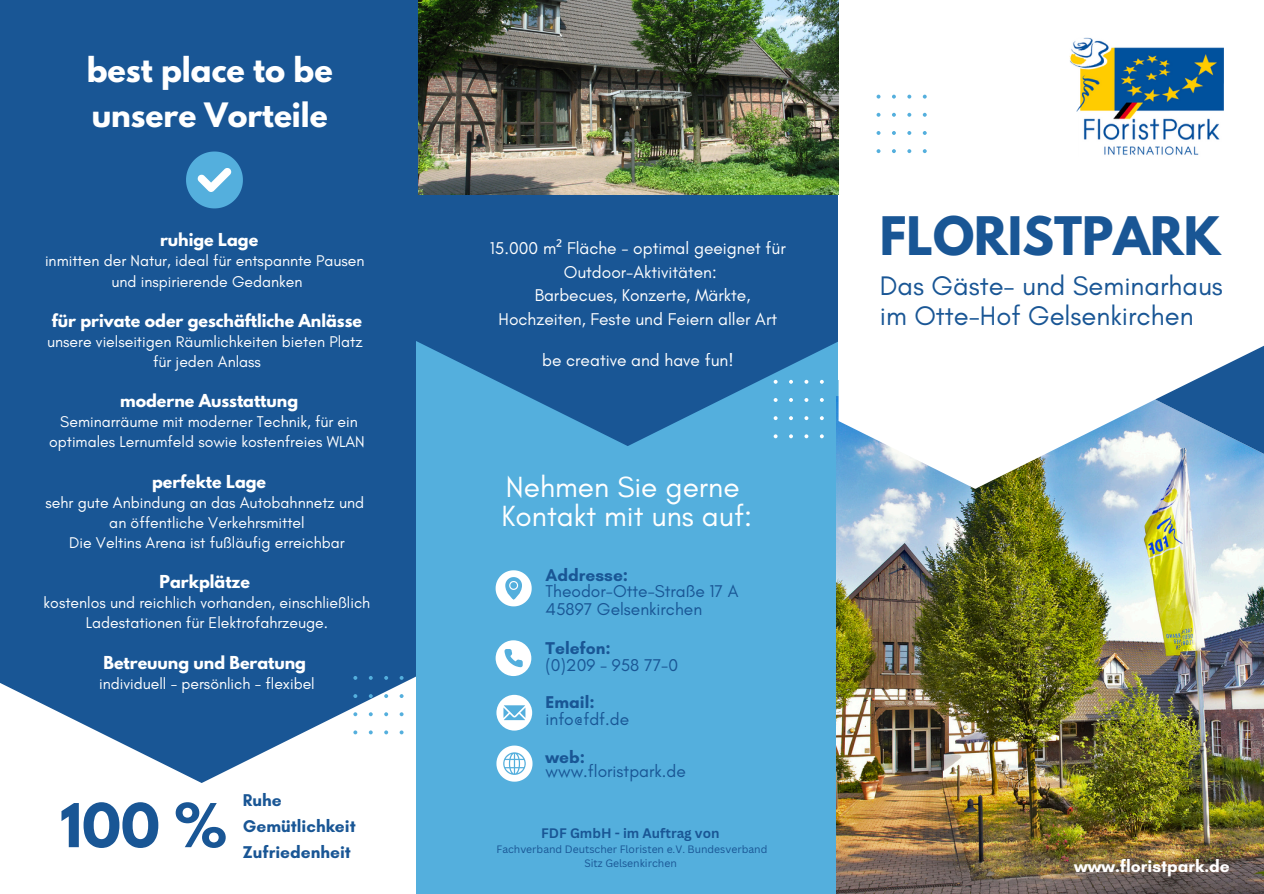
<style>
.page{position:relative;width:1264px;height:894px;background:#fff}
.page>*{position:absolute;margin:0;border:0;box-sizing:border-box;transform-origin:0 0}
.t1{font:700 53.55px "League Spartan";color:#195695}
.t2{font:700 46.95px "League Spartan";color:#195695}
.t3{font:700 30.45px "League Spartan";color:#fff}
.t4{font:29.7px/29px "Glacial Indifference";color:#fff}
.t5{font:700 29.7px "League Spartan";color:#fff}
.t6{font:27.3px/30.2px "Glacial Indifference";color:#195695}
.t7{font:17.4px/23.4px "Glacial Indifference";color:#fff;text-align:center}
.t8{font:17.4px/17.4px "Glacial Indifference";color:#195695}
.t9{font:700 17.4px/26px "Glacial Indifference";color:#195695}
.t10{font:700 17.4px "Glacial Indifference";color:#fff}
.t11{font:15.75px/20.1px "Glacial Indifference";color:#fff;text-align:center}
.t12{font:700 13.35px "Canva Sans";color:#195695}
.t13{font:10.35px "Canva Sans";color:#195695}
.s1{font-family:"League Spartan";font-weight:700}
.s2{font-family:"Noto Sans"}
</style>
<div class="page">
<svg style="left:0;top:448px;width:416px;height:335px;fill:#195695"></svg>
<div style="left:416px;top:317px;width:422px;height:576px;background:#54afdd"></div>
<img style="left:836px;top:470px;width:427px;height:423px">
<svg style="left:365px;top:25px;width:473px;height:445px;fill:#195695"></svg>
<svg style="left:907px;top:113px;width:4px;height:4px"></svg>
<svg style="left:892px;top:113px;width:3px;height:4px"></svg>
<svg style="left:876px;top:113px;width:4px;height:4px"></svg>
<svg style="left:922px;top:113px;width:4px;height:4px"></svg>
<svg style="left:907px;top:131px;width:4px;height:4px"></svg>
<svg style="left:892px;top:131px;width:3px;height:4px"></svg>
<svg style="left:876px;top:131px;width:4px;height:4px"></svg>
<svg style="left:922px;top:131px;width:4px;height:4px"></svg>
<svg style="left:907px;top:95px;width:4px;height:4px"></svg>
<svg style="left:892px;top:95px;width:3px;height:4px"></svg>
<svg style="left:876px;top:95px;width:4px;height:4px"></svg>
<svg style="left:922px;top:95px;width:4px;height:4px"></svg>
<svg style="left:907px;top:149px;width:4px;height:4px"></svg>
<svg style="left:892px;top:149px;width:3px;height:4px"></svg>
<svg style="left:876px;top:149px;width:4px;height:4px"></svg>
<svg style="left:922px;top:149px;width:4px;height:4px"></svg>
<div style="left:0;top:0;width:416px;height:448px;background:#195695"></div>
<svg style="left:804px;top:398px;width:4px;height:4px"></svg>
<svg style="left:789px;top:398px;width:4px;height:4px"></svg>
<svg style="left:773px;top:398px;width:4px;height:4px"></svg>
<svg style="left:819px;top:398px;width:4px;height:4px"></svg>
<svg style="left:804px;top:416px;width:4px;height:4px"></svg>
<svg style="left:789px;top:416px;width:4px;height:4px"></svg>
<svg style="left:773px;top:416px;width:4px;height:4px"></svg>
<svg style="left:819px;top:416px;width:4px;height:4px"></svg>
<svg style="left:804px;top:380px;width:4px;height:3px"></svg>
<svg style="left:789px;top:380px;width:4px;height:3px"></svg>
<svg style="left:773px;top:380px;width:4px;height:3px"></svg>
<svg style="left:819px;top:380px;width:4px;height:3px"></svg>
<svg style="left:804px;top:434px;width:4px;height:4px"></svg>
<svg style="left:789px;top:434px;width:4px;height:4px"></svg>
<svg style="left:773px;top:434px;width:4px;height:4px"></svg>
<svg style="left:819px;top:434px;width:4px;height:4px"></svg>
<svg style="left:186px;top:151px;width:57px;height:57px"></svg>
<svg style="left:384px;top:694px;width:4px;height:3px"></svg>
<svg style="left:369px;top:694px;width:4px;height:3px"></svg>
<svg style="left:353px;top:694px;width:4px;height:3px"></svg>
<svg style="left:399px;top:694px;width:4px;height:3px"></svg>
<svg style="left:384px;top:712px;width:4px;height:4px"></svg>
<svg style="left:369px;top:712px;width:4px;height:4px"></svg>
<svg style="left:353px;top:712px;width:4px;height:4px"></svg>
<svg style="left:399px;top:712px;width:4px;height:4px"></svg>
<svg style="left:384px;top:675px;width:4px;height:4px"></svg>
<svg style="left:369px;top:675px;width:4px;height:4px"></svg>
<svg style="left:353px;top:675px;width:4px;height:4px"></svg>
<svg style="left:399px;top:675px;width:4px;height:4px"></svg>
<svg style="left:384px;top:730px;width:4px;height:4px"></svg>
<svg style="left:369px;top:730px;width:4px;height:4px"></svg>
<svg style="left:353px;top:730px;width:4px;height:4px"></svg>
<svg style="left:399px;top:730px;width:4px;height:4px"></svg>
<svg style="left:838px;top:380px;width:425px;height:120px"></svg>
<svg style="left:1155px;top:346px;width:108px;height:123px"></svg>
<svg style="left:496px;top:694px;width:36px;height:36px"></svg>
<svg style="left:495px;top:640px;width:36px;height:36px"></svg>
<svg style="left:495px;top:570px;width:36px;height:36px"></svg>
<svg style="left:496px;top:745px;width:36px;height:36px"></svg>
<img style="left:1069px;top:37px;width:154px;height:118px">
<img style="left:418px;top:0;width:420px;height:195px">
<h5 class="t3" style="left:87px;top:54px;width:247px">best place to be</h5>
<h5 class="t5" style="left:92px;top:101px;width:237px">unsere Vorteile</h5>
<p class="t11" style="left:45px;top:231px;width:321px"><span class="s1">ruhige Lage<br></span>inmitten der Natur, ideal für entspannte Pausen und inspirierende Gedanken</p>
<p class="t11" style="left:47px;top:311px;width:317px"><span class="s1">für private oder geschäftliche Anlässe </span>unsere vielseitigen Räumlichkeiten bieten Platz für jeden Anlass</p>
<p class="t11" style="left:49px;top:391px;width:317px"><span class="s1">moderne Ausstattung<br></span>Seminarräume mit moderner Technik, für ein optimales Lernumfeld sowie kostenfreies WLAN</p>
<p class="t11" style="left:45px;top:472px;width:320px"><span class="s1">perfekte Lage<br></span>sehr gute Anbindung an das Autobahnnetz und an öffentliche Verkehrsmittel<br>Die Veltins Arena ist fußläufig erreichbar</p>
<h2 class="t11" style="left:44px;top:572px;width:328px"><span class="s1">Parkplätze<br></span>kostenlos und reichlich vorhanden, einschließlich<br>Ladestationen für Elektrofahrzeuge.</h2>
<p class="t11" style="left:99px;top:652px;width:217px;text-align:left"><span class="s1">Betreuung und Beratung </span>individuell - persönlich - flexibel</p>
<h6 class="t1" style="left:60px;top:798px;width:168px">100 %</h6>
<p class="t9" style="left:243px;top:787px;width:114px">Ruhe<br>Gemütlichkeit<br>Zufriedenheit</p>
<p class="t7" style="left:490px;top:236px;width:297px">15.000 m<span class="s2">²</span> Fläche - optimal geeignet für Outdoor-Aktivitäten:<br>Barbecues, Konzerte, Märkte, Hochzeiten, Feste und Feiern aller Art</p>
<h4 class="t7" style="left:542px;top:348px;width:193px">be creative and have fun!</h4>
<h6 class="t4" style="left:501px;top:472px;width:252px">Nehmen Sie gerne<br>Kontakt mit uns auf:</h6>
<h6 class="t9" style="left:545px;top:561px;width:84px">Addresse:</h6>
<h6 class="t8" style="left:545px;top:582px;width:194px">Theodor-Otte-Straße 17 A<br>45897 Gelsenkirchen</h6>
<h6 class="t9" style="left:545px;top:634px;width:67px">Telefon:</h6>
<h6 class="t8" style="left:545px;top:656px;width:134px">(0)209 - 958 77-0</h6>
<p class="t9" style="left:545px;top:688px;width:51px">Email:</p>
<h6 class="t8" style="left:545px;top:710px;width:85px">info@fdf.de</h6>
<h6 class="t9" style="left:545px;top:743px;width:41px">web:</h6>
<h6 class="t8" style="left:545px;top:761px;width:142px">www.floristpark.de</h6>
<h5 class="t12" style="left:541px;top:823px;width:180px">FDF GmbH - im Auftrag von</h5>
<h6 class="t13" style="left:496px;top:841px;width:272px">Fachverband Deutscher Floristen e.V. Bundesverband</h6>
<p class="t13" style="left:584px;top:855px;width:94px">Sitz Gelsenkirchen</p>
<h4 class="t2" style="left:879px;top:213px;width:342px">FLORISTPARK</h4>
<h5 class="t6" style="left:879px;top:270px;width:344px">Das Gäste- und Seminarhaus im Otte-Hof Gelsenkirchen</h5>
<p class="t10" style="left:1074px;top:855px;width:157px">www.floristpark.de</p>
</div>
